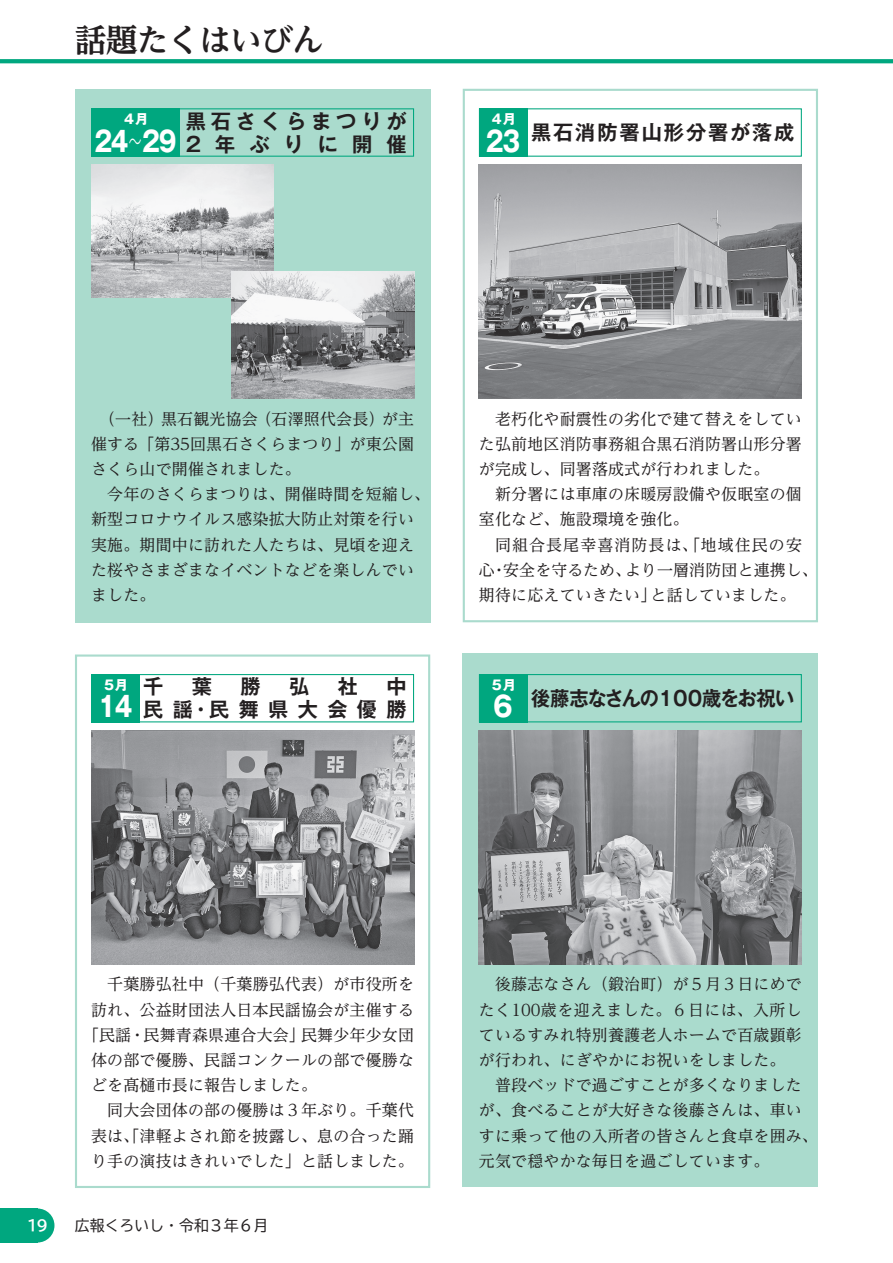
<style>
.page{position:relative;width:893px;height:1263px;background:#fff}
.page>*{position:absolute;margin:0;border:0;box-sizing:border-box;transform-origin:0 0}
.市報基本段落{font:700 31.95px "UD Reimin Pr 6";letter-spacing:-.025em;color:#231f20}
.市報基本段落-2{font:700 28.05px "Gothic MB101 Pr 6";letter-spacing:-.05em;color:#fff;scale:.83 1}
.市報基本段落-3{font:700 28.05px "Gothic MB101 Pr 6";letter-spacing:-.05em;color:#fff;scale:.92 1}
.市報基本段落-4{font:700 20.25px "Gothic MB101 Pr 6 De";letter-spacing:.095em;color:#231f20}
.市報基本段落-5{font:700 20.25px "Gothic MB101 Pr 6 De";letter-spacing:-.025em;color:#231f20;scale:.95 1}
.市報基本段落-6{font:700 20.25px "Gothic MB101 Pr 6 De";letter-spacing:.24em;color:#231f20}
.市報基本段落-7{font:15.9px/25.2px "UD Reimin Pr 6";letter-spacing:.015em;color:#231f20;text-align:justify}
.市報基本段落-8{font:15.9px/25.2px "UD Reimin Pr 6";letter-spacing:.07em;color:#231f20}
.t1{font:14.85px "TBUD Go Std";color:#231f20}
.t2{font:700 14.85px "TBUD Go Std";color:#fff}
.市報基本段落-9{font:700 13.35px "Gothic MB101 Pr 6";letter-spacing:-.05em;color:#fff}
.s1{font-weight:300}
</style>
<div class="page">
<div style="left:463px;top:89px;width:355px;height:533px;background:#fff;border:2px solid #aadbcd"></div>
<div style="left:463px;top:653px;width:355px;height:534px;background:#aadbcd"></div>
<div style="left:75px;top:89px;width:355px;height:533px;background:#aadbcd"></div>
<div style="left:75px;top:654px;width:355px;height:534px;background:#fff;border:2px solid #aadbcd"></div>
<div style="left:479px;top:674px;width:323px;height:48px;border:1px solid #00a77f"></div>
<div style="left:91px;top:108px;width:323px;height:49px;border:1px solid #00a77f"></div>
<div style="left:91px;top:674px;width:323px;height:48px;border:1px solid #00a77f"></div>
<div style="left:479px;top:108px;width:48px;height:49px;background:#00a77f"></div>
<div style="left:91px;top:674px;width:48px;height:48px;background:#00a77f"></div>
<div style="left:479px;top:674px;width:48px;height:48px;background:#00a77f"></div>
<div style="left:91px;top:108px;width:89px;height:49px;background:#00a77f"></div>
<img style="left:479px;top:165px;width:323px;height:234px">
<img style="left:91px;top:731px;width:323px;height:233px">
<img style="left:479px;top:731px;width:323px;height:233px">
<img style="left:91px;top:165px;width:183px;height:132px">
<img style="left:231px;top:272px;width:183px;height:127px">
<svg style="left:0;top:59px;width:893px;height:4px;background:#06a982"></svg>
<div style="left:0;top:1208px;width:37px;height:34px;background:#00a77f"></div>
<div style="left:20px;top:1208px;width:34px;height:34px;background:#00a77f;border-radius:50%"></div>
<p class="市報基本段落" style="left:75px;top:14px;width:251px">話題たくはいびん</p>
<p class="市報基本段落-9" style="left:122px;top:108px;width:27px">４月</p>
<p class="市報基本段落-2" style="left:94px;top:118px;width:100px">24<span class="s1">〜</span>29</p>
<p class="市報基本段落-6" style="left:186px;top:104px;width:222px">黒石さくらまつりが</p>
<p class="市報基本段落-4" style="left:186px;top:127px;width:17px">2</p>
<p class="市報基本段落-4" style="left:215px;top:127px;width:193px">年ぶりに開催</p>
<p class="市報基本段落-9" style="left:490px;top:108px;width:27px">４月</p>
<p class="市報基本段落-2" style="left:486px;top:118px;width:43px">23</p>
<p class="市報基本段落-4" style="left:531px;top:116px;width:265px">黒石消防署山形分署が落成</p>
<p class="市報基本段落-7" style="left:91px;top:405px;width:324px;text-indent:8px">（一社）黒石観光協会（石澤照代会長）が主催する「第35回黒石さくらまつり」が東公園さくら山で開催されました。</p>
<p class="市報基本段落-7" style="left:91px;top:481px;width:340px;text-align:left;text-indent:16px">今年のさくらまつりは、開催時間を短縮し、新型コロナウイルス感染拡大防止対策を行い実施。期間中に訪れた人たちは、見頃を迎えた桜やさまざまなイベントなどを楽しんでいました。</p>
<p class="市報基本段落-9" style="left:102px;top:673px;width:27px">５月</p>
<p class="市報基本段落-2" style="left:98px;top:683px;width:43px">14</p>
<p class="市報基本段落-4" style="left:143px;top:670px;width:22px">千</p>
<p class="市報基本段落-4" style="left:192px;top:670px;width:22px">葉</p>
<p class="市報基本段落-4" style="left:240px;top:670px;width:22px">勝</p>
<p class="市報基本段落-4" style="left:289px;top:670px;width:22px">弘</p>
<p class="市報基本段落-4" style="left:338px;top:670px;width:22px">社</p>
<p class="市報基本段落-4" style="left:386px;top:670px;width:22px">中</p>
<p class="市報基本段落-4" style="left:386px;top:693px;width:22px">勝</p>
<p class="市報基本段落-4" style="left:239px;top:693px;width:22px">舞</p>
<p class="市報基本段落-4" style="left:357px;top:693px;width:22px">優</p>
<p class="市報基本段落-4" style="left:327px;top:693px;width:22px">会</p>
<p class="市報基本段落-4" style="left:298px;top:693px;width:22px">大</p>
<p class="市報基本段落-4" style="left:173px;top:693px;width:58px">謡・民</p>
<p class="市報基本段落-4" style="left:268px;top:693px;width:22px">県</p>
<p class="市報基本段落-4" style="left:143px;top:693px;width:22px">民</p>
<p class="市報基本段落-7" style="left:479px;top:405px;width:324px;text-indent:16px">老朽化や耐震性の劣化で建て替えをしていた弘前地区消防事務組合黒石消防署山形分署が完成し、同署落成式が行われました。</p>
<p class="市報基本段落-7" style="left:479px;top:481px;width:324px;text-indent:16px">新分署には車庫の床暖房設備や仮眠室の個室化など、施設環境を強化。</p>
<p class="市報基本段落-8" style="left:625px;top:531px;width:194px;text-indent:-130px">同組合長尾幸喜消防長は、「地域住民の安より一層消防団と連携し、</p>
<p class="市報基本段落-7" style="left:503px;top:557px;width:129px">安全を守るため、</p>
<p class="市報基本段落-7" style="left:479px;top:557px;width:17px">心</p>
<p class="市報基本段落-7" style="left:491px;top:557px;width:17px">・</p>
<p class="市報基本段落-7" style="left:479px;top:582px;width:179px">期待に応えていきたい」</p>
<p class="市報基本段落-7" style="left:650px;top:582px;width:147px">と話していました。</p>
<p class="市報基本段落-9" style="left:490px;top:673px;width:27px">５月</p>
<p class="市報基本段落-3" style="left:490px;top:683px;width:29px">６</p>
<p class="市報基本段落-5" style="left:531px;top:681px;width:279px">後藤志なさんの100歳をお祝い</p>
<p class="t2" style="left:27px;top:1213px;width:23px">19</p>
<p class="市報基本段落-7" style="left:91px;top:971px;width:324px;text-align:right">千葉勝弘社中（千葉勝弘代表）が市役所を訪れ、公益財団法人日本民謡協会が主催する民舞少年少女団</p>
<p class="市報基本段落-7" style="left:91px;top:1021px;width:324px;text-align:left;text-indent:-8px">「民謡・民舞青森県連合大会」<br>体の部で優勝、民謡コンクールの部で優勝などを髙樋市長に報告しました。</p>
<p class="市報基本段落-7" style="left:91px;top:1097px;width:324px;text-indent:16px">同大会団体の部の優勝は３年ぶり。千葉代表は、「津軽よされ節を披露し、息の合った踊り手の演技はきれいでした」と話しました。</p>
<p class="t1" style="left:75px;top:1213px;width:195px">広報くろいし・令和３年６月</p>
<p class="市報基本段落-7" style="left:479px;top:971px;width:324px;text-indent:16px">後藤志なさん（鍛治町）が５月３日にめでたく100歳を迎えました。６日には、入所しているすみれ特別養護老人ホームで百歳顕彰が行われ、にぎやかにお祝いをしました。</p>
<p class="市報基本段落-7" style="left:479px;top:1072px;width:340px;text-align:left;text-indent:16px">普段ベッドで過ごすことが多くなりましたが、食べることが大好きな後藤さんは、車いすに乗って他の入所者の皆さんと食卓を囲み、元気で穏やかな毎日を過ごしています。</p>
</div>
